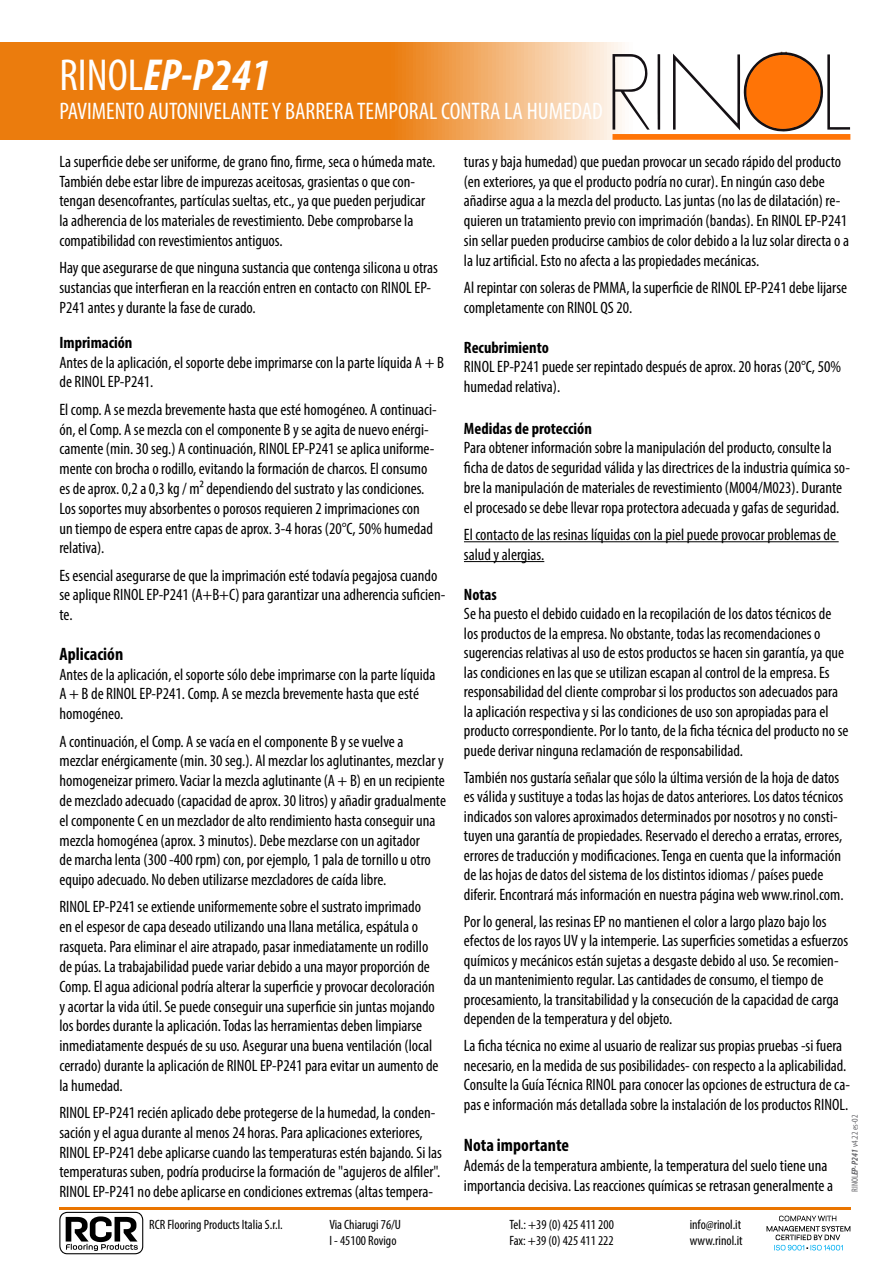
<style>
.page{position:relative;width:893px;height:1263px;background:#fff}
.page>*{position:absolute;margin:0;border:0;box-sizing:border-box;transform-origin:0 0}
.t1{font:italic 700 condensed 45px "Myriad Pro";color:#fff}
.t2{font:condensed 24px "Myriad Pro";color:#fff}
.t3{font:700 condensed 18px "Myriad Pro";color:#000}
.t4{font:condensed 16.5px/19.8px "Myriad Pro";color:#000}
.t5{font:700 condensed 16.5px "Myriad Pro";color:#000}
.t6{font:condensed 13.5px/16.2px "Myriad Pro";color:#000}
.t7{font:condensed 9px "Myriad Pro";color:#67676b}
.s1{font-weight:400;font-style:normal}
.s2{font-weight:700;font-style:italic}
</style>
<div class="page">
<hr style="left:464px;top:541px;width:375px;height:1px;background:#000">
<hr style="left:464px;top:561px;width:80px;height:1px;background:#000">
<hr style="left:59px;top:1207px;width:791px;height:2px;background:#ea7500">
<svg style="left:0;top:42px;width:851px;height:98px;background:#ef9943"></svg>
<svg style="left:612px;top:54px;width:38px;height:76px"></svg>
<svg style="left:657px;top:54px;width:3px;height:76px"></svg>
<svg style="left:673px;top:52px;width:177px;height:80px"></svg>
<div style="left:612px;top:134px;width:238px;height:6px;background:#ff7406"></div>
<svg style="left:59px;top:1212px;width:84px;height:42px"></svg>
<svg style="left:766px;top:1215px;width:84px;height:36px"></svg>
<h1 class="t1" style="left:60px;top:47px;width:212px"><span class="s1">RINOL</span>EP-P241</h1>
<h2 class="t2" style="left:60px;top:97px;width:545px">PAVIMENTO AUTONIVELANTE Y BARRERA TEMPORAL CONTRA LA HUMEDAD</h2>
<p class="t4" style="left:59px;top:151px;width:378px">La superficie debe ser uniforme, de grano fino, firme, seca o húmeda mate.<br>También debe estar libre de impurezas aceitosas, grasientas o que con&shy;tengan desencofrantes, partículas sueltas, etc., ya que pueden perjudicar la adherencia de los materiales de revestimiento. Debe comprobarse la compatibilidad con revestimientos antiguos.</p>
<p class="t4" style="left:59px;top:258px;width:380px">Hay que asegurarse de que ninguna sustancia que contenga silicona u otras sustancias que interfieran en la reacción entren en contacto con RINOL EP-<br>P241 antes y durante la fase de curado.</p>
<p class="t5" style="left:59px;top:332px;width:75px">Imprimación</p>
<p class="t4" style="left:59px;top:352px;width:386px">Antes de la aplicación, el soporte debe imprimarse con la parte líquida A + B de RINOL EP-P241.</p>
<p class="t4" style="left:59px;top:399px;width:379px">El comp. A se mezcla brevemente hasta que esté homogéneo. A continuaci&shy;ón, el Comp. A se mezcla con el componente B y se agita de nuevo enérgi&shy;camente (min. 30 seg.) A continuación, RINOL EP-P241 se aplica uniforme&shy;mente con brocha o rodillo, evitando la formación de charcos. El consumo es de aprox. 0,2 a 0,3 kg / m² dependiendo del sustrato y las condiciones.<br>Los soportes muy absorbentes o porosos requieren 2 imprimaciones con un tiempo de espera entre capas de aprox. 3-4 horas (20°C, 50% humedad relativa).</p>
<p class="t4" style="left:59px;top:565px;width:387px">Es esencial asegurarse de que la imprimación esté todavía pegajosa cuando se aplique RINOL EP-P241 (A+B+C) para garantizar una adherencia suficien&shy;te.</p>
<p class="t3" style="left:59px;top:643px;width:65px">Aplicación</p>
<p class="t4" style="left:59px;top:664px;width:377px">Antes de la aplicación, el soporte sólo debe imprimarse con la parte líquida<br>A + B de RINOL EP-P241. Comp. A se mezcla brevemente hasta que esté homogéneo.</p>
<p class="t4" style="left:59px;top:731px;width:388px">A continuación, el Comp. A se vacía en el componente B y se vuelve a mezclar enérgicamente (min. 30 seg.). Al mezclar los aglutinantes, mezclar y homogeneizar primero. Vaciar la mezcla aglutinante (A + B) en un recipiente de mezclado adecuado (capacidad de aprox. 30 litros) y añadir gradualmente el componente C en un mezclador de alto rendimiento hasta conseguir una mezcla homogénea (aprox. 3 minutos). Debe mezclarse con un agitador<br>de marcha lenta (300 -400 rpm) con, por ejemplo, 1 pala de tornillo u otro equipo adecuado. No deben utilizarse mezcladores de caída libre.</p>
<p class="t4" style="left:59px;top:897px;width:381px">RINOL EP-P241 se extiende uniformemente sobre el sustrato imprimado<br>en el espesor de capa deseado utilizando una llana metálica, espátula o rasqueta. Para eliminar el aire atrapado, pasar inmediatamente un rodillo de púas. La trabajabilidad puede variar debido a una mayor proporción de Comp. El agua adicional podría alterar la superficie y provocar decoloración y acortar la vida útil. Se puede conseguir una superficie sin juntas mojando los bordes durante la aplicación. Todas las herramientas deben limpiarse inmediatamente después de su uso. Asegurar una buena ventilación (local cerrado) durante la aplicación de RINOL EP-P241 para evitar un aumento de la humedad.</p>
<p class="t4" style="left:59px;top:1102px;width:384px">RINOL EP-P241 recién aplicado debe protegerse de la humedad, la conden&shy;sación y el agua durante al menos 24 horas. Para aplicaciones exteriores, RINOL EP-P241 debe aplicarse cuando las temperaturas estén bajando. Si las temperaturas suben, podría producirse la formación de "agujeros de alfiler".<br>RINOL EP-P241 no debe aplicarse en condiciones extremas (altas tempera-</p>
<p class="t4" style="left:464px;top:151px;width:387px">turas y baja humedad) que puedan provocar un secado rápido del producto (en exteriores, ya que el producto podría no curar). En ningún caso debe añadirse agua a la mezcla del producto. Las juntas (no las de dilatación) re&shy;quieren un tratamiento previo con imprimación (bandas). En RINOL EP-P241 sin sellar pueden producirse cambios de color debido a la luz solar directa o a la luz artificial. Esto no afecta a las propiedades mecánicas.</p>
<p class="t4" style="left:464px;top:278px;width:385px">Al repintar con soleras de PMMA, la superficie de RINOL EP-P241 debe lijarse completamente con RINOL QS 20.</p>
<p class="t5" style="left:464px;top:337px;width:86px">Recubrimiento</p>
<p class="t4" style="left:464px;top:357px;width:379px">RINOL EP-P241 puede ser repintado después de aprox. 20 horas (20°C, 50% humedad relativa).</p>
<p class="t5" style="left:464px;top:418px;width:129px">Medidas de protección</p>
<p class="t4" style="left:464px;top:438px;width:387px">Para obtener información sobre la manipulación del producto, consulte la ficha de datos de seguridad válida y las directrices de la industria química so&shy;bre la manipulación de materiales de revestimiento (M004/M023). Durante el procesado se debe llevar ropa protectora adecuada y gafas de seguridad.</p>
<p class="t4" style="left:464px;top:525px;width:374px">El contacto de las resinas líquidas con la piel puede provocar problemas de salud y alergias.</p>
<p class="t5" style="left:464px;top:584px;width:34px">Notas</p>
<p class="t4" style="left:464px;top:604px;width:386px">Se ha puesto el debido cuidado en la recopilación de los datos técnicos de los productos de la empresa. No obstante, todas las recomendaciones o sugerencias relativas al uso de estos productos se hacen sin garantía, ya que las condiciones en las que se utilizan escapan al control de la empresa. Es responsabilidad del cliente comprobar si los productos son adecuados para la aplicación respectiva y si las condiciones de uso son apropiadas para el producto correspondiente. Por lo tanto, de la ficha técnica del producto no se puede derivar ninguna reclamación de responsabilidad.</p>
<p class="t4" style="left:464px;top:767px;width:381px">También nos gustaría señalar que sólo la última versión de la hoja de datos es válida y sustituye a todas las hojas de datos anteriores. Los datos técnicos indicados son valores aproximados determinados por nosotros y no consti&shy;tuyen una garantía de propiedades. Reservado el derecho a erratas, errores, errores de traducción y modificaciones. Tenga en cuenta que la información de las hojas de datos del sistema de los distintos idiomas / países puede diferir. Encontrará más información en nuestra página web www.rinol.com.</p>
<p class="t4" style="left:464px;top:911px;width:386px">Por lo general, las resinas EP no mantienen el color a largo plazo bajo los efectos de los rayos UV y la intemperie. Las superficies sometidas a esfuerzos químicos y mecánicos están sujetas a desgaste debido al uso. Se recomien&shy;da un mantenimiento regular. Las cantidades de consumo, el tiempo de procesamiento, la transitabilidad y la consecución de la capacidad de carga dependen de la temperatura y del objeto.</p>
<p class="t4" style="left:464px;top:1036px;width:387px">La ficha técnica no exime al usuario de realizar sus propias pruebas -si fuera necesario, en la medida de sus posibilidades- con respecto a la aplicabilidad.<br>Consulte la Guía Técnica RINOL para conocer las opciones de estructura de ca&shy;pas e información más detallada sobre la instalación de los productos RINOL.</p>
<p class="t3" style="left:464px;top:1134px;width:107px">Nota importante</p>
<p class="t4" style="left:464px;top:1155px;width:371px">Además de la temperatura ambiente, la temperatura del suelo tiene una importancia decisiva. Las reacciones químicas se retrasan generalmente a</p>
<p class="t7" style="left:849px;top:1192px;width:78px;rotate:-90deg">RINOL<span class="s2">EP-P241</span> v4.22 es-02</p>
<p class="t6" style="left:149px;top:1216px;width:135px">RCR Flooring Products Italia S.r.l.</p>
<p class="t6" style="left:329px;top:1216px;width:73px">Via Chiarugi 76/U<br>I - 45100 Rovigo</p>
<p class="t6" style="left:510px;top:1216px;width:106px">Tel.: +39 (0) 425 411 200<br>Fax: +39 (0) 425 411 222</p>
<p class="t6" style="left:690px;top:1216px;width:54px">info@rinol.it www.rinol.it</p>
</div>
